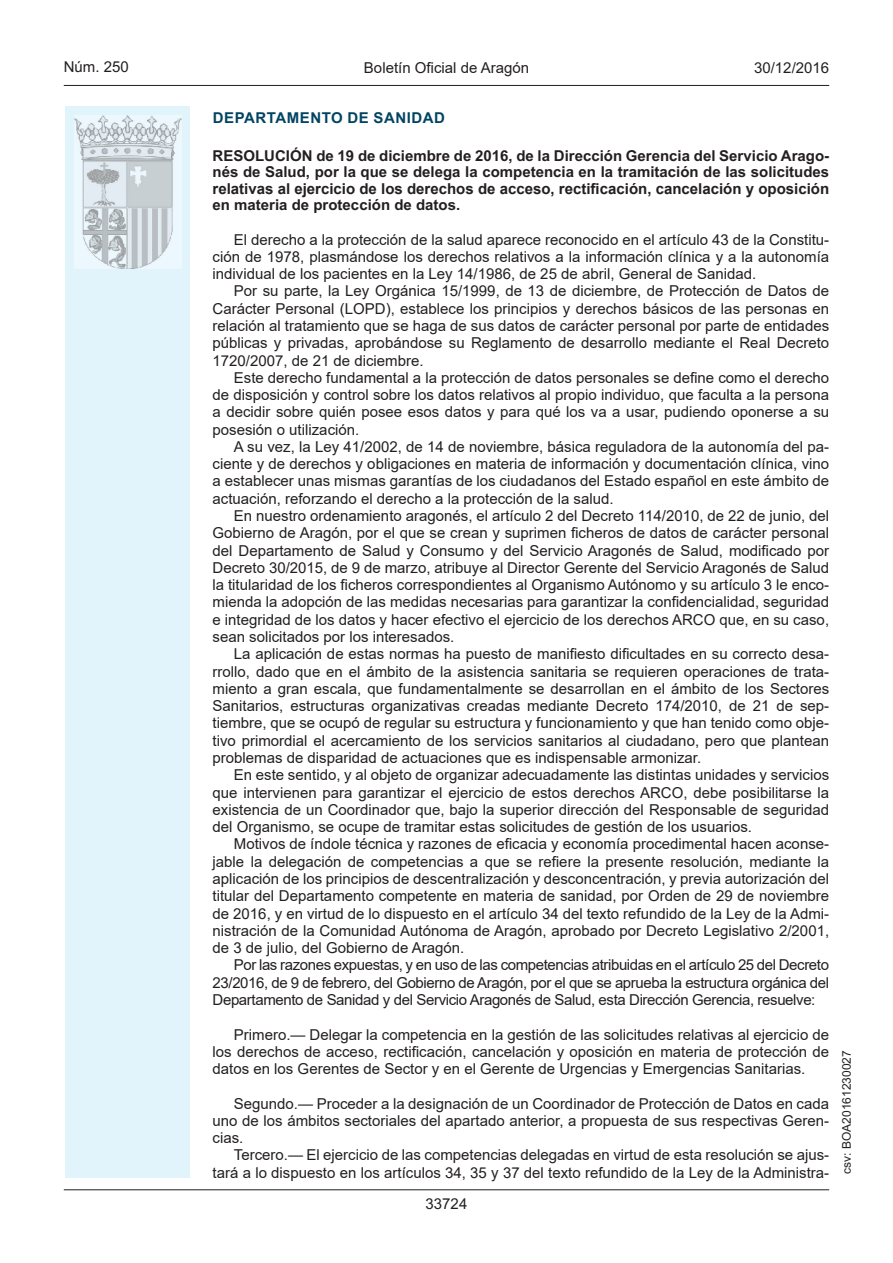
<style>
.page{position:relative;width:893px;height:1263px;background:#fff}
.page>*{position:absolute;margin:0;border:0;box-sizing:border-box;transform-origin:0 0}
.inicio_de_parrafo{font:15px/17.2px "Arial";color:#231f20;text-align:justify}
.Titulo_text{font:700 15px/16.5px "Arial";color:#231f20;text-align:justify}
.estilo_head-c{font:15px "Arial";color:#231f20}
.emisor_text{font:700 15px "Arial";letter-spacing:.035em;color:#004462}
.estilo_head-d{font:15px "Arial MT2";color:#231f20}
.estilo_head-i{font:15px "Arial MT2";color:#231f20}
.numero_pagina{font:15px "Arial MT2";color:#231f20}
.estilo_head-i-2{font:12px "Arial MT2";color:#231f20}
.s1{font-family:"Arial Bold MT2";font-weight:400}
.s2{font-family:"Arial MT2"}
</style>
<div class="page">
<div style="left:65px;top:106px;width:125px;height:1072px;background:#e1f4fc"></div>
<img style="left:75px;top:115px;width:106px;height:153px">
<hr style="left:64px;top:85px;width:765px;height:1px;background:#231f20">
<hr style="left:64px;top:1189px;width:765px;height:1px;background:#231f20">
<p class="estilo_head-i" style="left:64px;top:57px;width:67px">Núm. 250</p>
<p class="estilo_head-c" style="left:364px;top:57px;width:167px">Boletín Oficial de Aragón</p>
<p class="estilo_head-d" style="left:754px;top:57px;width:77px">30/12/2016</p>
<p class="emisor_text" style="left:213px;top:107px;width:234px">DEPARTAMENTO DE SANIDAD</p>
<p class="Titulo_text" style="left:213px;top:147px;width:618px">RESOLUCIÓN de 19 de diciembre de 2016, de la Dirección Gerencia del Servicio Arago&shy;nés de Salud, por la que se delega la competencia en la tramitación de las solicitudes <span class="s1">relativas al ejercicio de los derechos de acceso, rectificación, cancelación y oposición </span>en materia de protección de datos.</p>
<p class="inicio_de_parrafo" style="left:213px;top:231px;width:618px;text-indent:21px">El derecho a la protección de la salud aparece reconocido en el artículo 43 de la Constitu&shy;ción de 1978, plasmándose los derechos relativos a la información clínica y a la autonomía individual de los pacientes en la Ley 14/1986, de 25 de abril, General de Sanidad.</p>
<p class="inicio_de_parrafo" style="left:213px;top:282px;width:618px;text-indent:21px">Por su parte, la Ley Orgánica 15/1999, de 13 de diciembre, de Protección de Datos de Carácter Personal (LOPD), establece los principios y derechos básicos de las personas en relación al tratamiento que se haga de sus datos de carácter personal por parte de entidades públicas y privadas, aprobándose su Reglamento de desarrollo mediante el Real Decreto 1720/2007, de 21 de diciembre.</p>
<p class="inicio_de_parrafo" style="left:213px;top:369px;width:618px;text-indent:21px">Este derecho fundamental a la protección de datos personales se define como el derecho de disposición y control sobre los datos relativos al propio individuo, que faculta a la persona a decidir sobre quién posee esos datos y para qué los va a usar, pudiendo oponerse a su posesión o utilización.</p>
<p class="inicio_de_parrafo" style="left:213px;top:438px;width:618px;text-indent:21px">A su vez, la Ley 41/2002, de 14 de noviembre, básica reguladora de la autonomía del pa&shy;ciente y de derechos y obligaciones en materia de información y documentación clínica, vino a establecer unas mismas garantías de los ciudadanos del Estado español en este ámbito de actuación, reforzando el derecho a la protección de la salud.</p>
<p class="inicio_de_parrafo" style="left:213px;top:507px;width:618px;text-indent:21px">En nuestro ordenamiento aragonés, el artículo 2 del Decreto 114/2010, de 22 de junio, del Gobierno de Aragón, por el que se crean y suprimen ficheros de datos de carácter personal del Departamento de Salud y Consumo y del Servicio Aragonés de Salud, modificado por Decreto 30/2015, de 9 de marzo, atribuye al Director Gerente del Servicio Aragonés de Salud la titularidad de los ficheros correspondientes al Organismo Autónomo y su artículo 3 le enco&shy;mienda la adopción de las medidas necesarias para garantizar la confidencialidad, seguridad e integridad de los datos y hacer efectivo el ejercicio de los derechos ARCO que, en su caso, sean solicitados por los interesados.</p>
<p class="inicio_de_parrafo" style="left:213px;top:645px;width:618px;text-indent:21px">La aplicación de estas normas ha puesto de manifiesto dificultades en su correcto desa&shy;rrollo, dado que en el ámbito de la asistencia sanitaria se requieren operaciones de trata&shy;miento a gran escala, que fundamentalmente se desarrollan en el ámbito de los Sectores Sanitarios, estructuras organizativas creadas mediante Decreto 174/2010, de 21 de sep&shy;tiembre, que se ocupó de regular su estructura y funcionamiento y que han tenido como obje&shy;tivo primordial el acercamiento de los servicios sanitarios al ciudadano, pero que plantean problemas de disparidad de actuaciones que es indispensable armonizar.</p>
<p class="inicio_de_parrafo" style="left:213px;top:766px;width:618px;text-indent:21px">En este sentido, y al objeto de organizar adecuadamente las distintas unidades y servicios que intervienen para garantizar el ejercicio de estos derechos ARCO, debe posibilitarse la existencia de un Coordinador que, bajo la superior dirección del Responsable de seguridad del Organismo, se ocupe de tramitar estas solicitudes de gestión de los usuarios.</p>
<p class="inicio_de_parrafo" style="left:213px;top:835px;width:618px;text-indent:21px">Motivos de índole técnica y razones de eficacia y economía procedimental hacen aconse&shy;jable la delegación de competencias a que se refiere la presente resolución, mediante la aplicación de los principios de descentralización y desconcentración, y previa autorización del titular del Departamento competente en materia de sanidad, por Orden de 29 de noviembre de 2016, y en virtud de lo dispuesto en el artículo 34 del texto refundido de la Ley de la Admi&shy;nistración de la Comunidad Autónoma de Aragón, aprobado por Decreto Legislativo 2/2001, de 3 de julio, del Gobierno de Aragón.</p>
<p class="inicio_de_parrafo" style="left:213px;top:956px;width:618px;text-indent:21px">Por las razones expuestas, y en uso de las competencias atribuidas en el artículo 25 del Decreto 23/2016, de 9 de febrero, del Gobierno de Aragón, por el que se aprueba la estructura orgánica del Departamento de Sanidad y del Servicio Aragonés de Salud, esta Dirección Gerencia, resuelve:</p>
<p class="inicio_de_parrafo" style="left:213px;top:1025px;width:618px;text-indent:21px">Primero.— Delegar la competencia en la gestión de las solicitudes relativas al ejercicio de los derechos de acceso, rectificación, cancelación y oposición en materia de protección de datos en los Gerentes de Sector y en el Gerente de Urgencias y Emergencias Sanitarias.</p>
<p class="inicio_de_parrafo" style="left:213px;top:1094px;width:618px;text-indent:21px">Segundo.— Proceder a la designación de un Coordinador de Protección de Datos en cada uno de los ámbitos sectoriales del apartado anterior, a propuesta de sus respectivas Geren&shy;cias.</p>
<p class="inicio_de_parrafo" style="left:213px;top:1146px;width:618px;text-align:right">Tercero.— El ejercicio de las competencias delegadas en virtud de esta resolución se ajus&shy;tará a lo dispuesto en los artículos 34, 35 y 37 del texto refundido de la Ley de la Administra<span class="s2">-</span></p>
<p class="numero_pagina" style="left:426px;top:1193px;width:43px">33724</p>
<p class="estilo_head-i-2" style="left:838px;top:1174px;width:125px;rotate:-90deg">csv: BOA20161230027</p>
</div>
